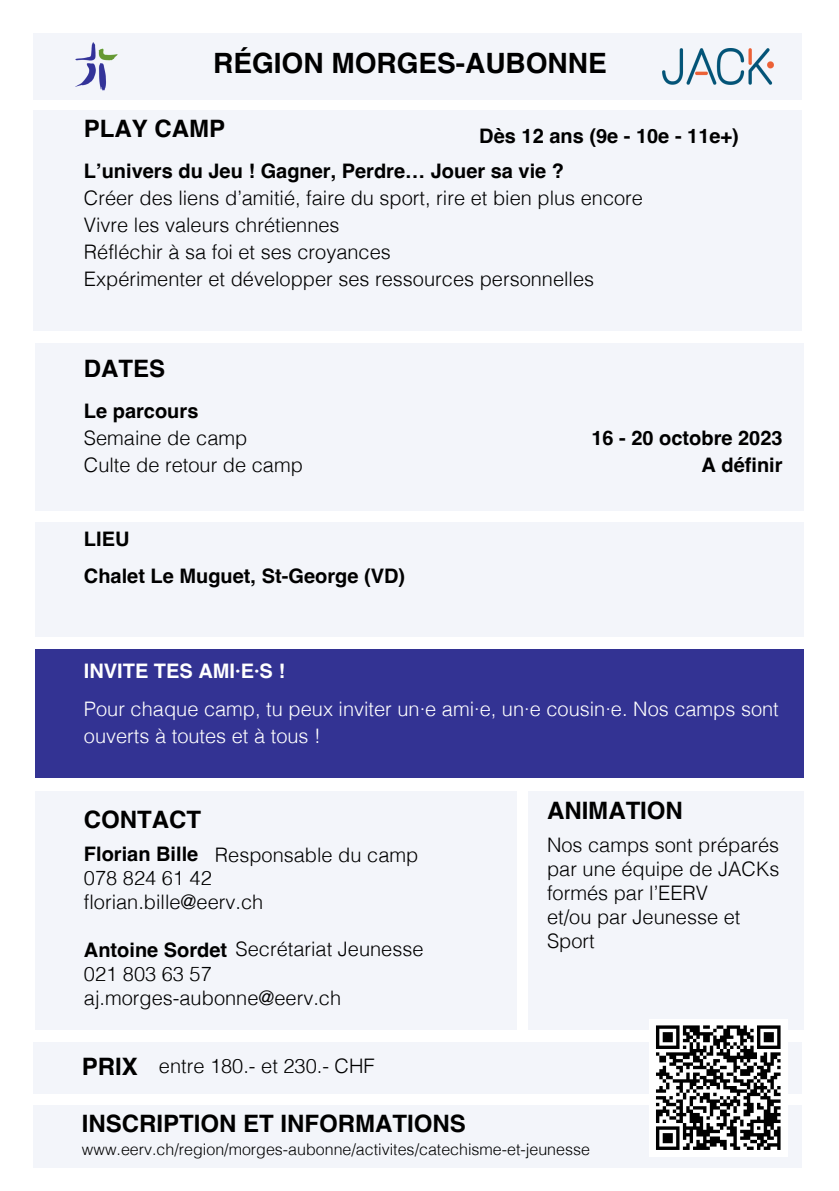
<style>
.page{position:relative;width:839px;height:1191px;background:#fff}
.page>*{position:absolute;margin:0;border:0;box-sizing:border-box;transform-origin:0 0}
.t1{font:700 28px "Helvetica";color:#000}
.t2{font:700 24px "Helvetica";color:#000}
.t3{font:300 20px/24px "Helvetica";color:#000;text-align:justify}
.t4{font:700 20px "Helvetica";color:#000}
.t5{font:300 20px/27px "Helvetica";color:#fff}
.t6{font:700 20px "Helvetica";color:#fff}
.t7{font:300 16px "Helvetica";color:#000}
.s1{font-weight:700}
</style>
<div class="page">
<div style="left:33px;top:34px;width:768px;height:66px;background:#f3f5fa"></div>
<div style="left:33px;top:111px;width:768px;height:220px;background:#f3f5fa"></div>
<div style="left:35px;top:343px;width:769px;height:168px;background:#f3f5fa"></div>
<div style="left:35px;top:523px;width:769px;height:114px;background:#f3f5fa"></div>
<div style="left:35px;top:649px;width:769px;height:129px;background:#333393"></div>
<div style="left:35px;top:791px;width:481px;height:239px;background:#f3f5fa"></div>
<div style="left:528px;top:791px;width:275px;height:239px;background:#f3f5fa"></div>
<div style="left:33px;top:1043px;width:768px;height:51px;background:#f3f5fa"></div>
<div style="left:33px;top:1105px;width:768px;height:63px;background:#f3f5fa"></div>
<img style="left:662px;top:48px;width:111px;height:36px">
<img style="left:75px;top:42px;width:43px;height:49px">
<div style="left:649px;top:1019px;width:138px;height:138px;background:#fff"></div>
<svg style="left:656px;top:1025px;width:125px;height:125px"></svg>
<p class="t1" style="left:213px;top:51px;width:395px">RÉGION MORGES-AUBONNE</p>
<p class="t2" style="left:84px;top:119px;width:143px">PLAY CAMP</p>
<p class="t4" style="left:84px;top:162px;width:481px">L’univers du Jeu ! Gagner, Perdre… Jouer sa vie ?</p>
<p class="t3" style="left:84px;top:187px;width:560px">Créer des liens d’amitié, faire du sport, rire et bien plus encore</p>
<p class="t3" style="left:84px;top:214px;width:257px">Vivre les valeurs chrétiennes</p>
<p class="t3" style="left:84px;top:241px;width:308px">Réfléchir à sa foi et ses croyances</p>
<p class="t3" style="left:84px;top:268px;width:511px">Expérimenter et développer ses ressources personnelles</p>
<p class="t4" style="left:479px;top:128px;width:261px">Dès 12 ans (9e - 10e - 11e+)</p>
<p class="t2" style="left:84px;top:359px;width:83px">DATES</p>
<p class="t4" style="left:84px;top:402px;width:116px">Le parcours</p>
<p class="t3" style="left:84px;top:427px;width:165px">Semaine de camp</p>
<p class="t3" style="left:84px;top:454px;width:220px">Culte de retour de camp</p>
<p class="t4" style="left:84px;top:530px;width:47px">LIEU</p>
<p class="t4" style="left:84px;top:568px;width:322px">Chalet Le Muguet, St-George (VD)</p>
<p class="t4" style="left:591px;top:430px;width:193px">16 - 20 octobre 2023</p>
<p class="t4" style="left:701px;top:457px;width:83px">A définir</p>
<p class="t6" style="left:84px;top:663px;width:203px">INVITE TES AMI·E·S !</p>
<p class="t5" style="left:84px;top:697px;width:696px">Pour chaque camp, tu peux inviter un·e ami·e, un·e cousin·e. Nos camps sont ouverts à toutes et à tous !</p>
<p class="t2" style="left:84px;top:809px;width:119px">CONTACT</p>
<p class="t4" style="left:84px;top:845px;width:116px">Florian Bille</p>
<p class="t3" style="left:84px;top:867px;width:129px">078 824 61 42</p>
<p class="t3" style="left:84px;top:891px;width:181px">florian.bille@eerv.ch</p>
<p class="t3" style="left:84px;top:939px;width:341px"><span class="s1">Antoine Sordet</span> Secrétariat Jeunesse</p>
<p class="t3" style="left:84px;top:963px;width:129px">021 803 63 57</p>
<p class="t3" style="left:84px;top:987px;width:259px">aj.morges-aubonne@eerv.ch</p>
<p class="t3" style="left:215px;top:844px;width:205px">Responsable du camp</p>
<p class="t2" style="left:82px;top:1056px;width:57px">PRIX</p>
<p class="t2" style="left:82px;top:1113px;width:385px">INSCRIPTION ET INFORMATIONS</p>
<p class="t3" style="left:159px;top:1055px;width:217px">entre 180.- et 230.- CHF</p>
<p class="t2" style="left:547px;top:800px;width:137px">ANIMATION</p>
<p class="t3" style="left:547px;top:834px;width:234px">Nos camps sont préparés par une équipe de JACKs formés par l’EERV</p>
<p class="t3" style="left:547px;top:906px;width:195px">et/ou par Jeunesse et<br>Sport</p>
<p class="t7" style="left:82px;top:1142px;width:509px">www.eerv.ch/region/morges-aubonne/activites/catechisme-et-jeunesse</p>
</div>
